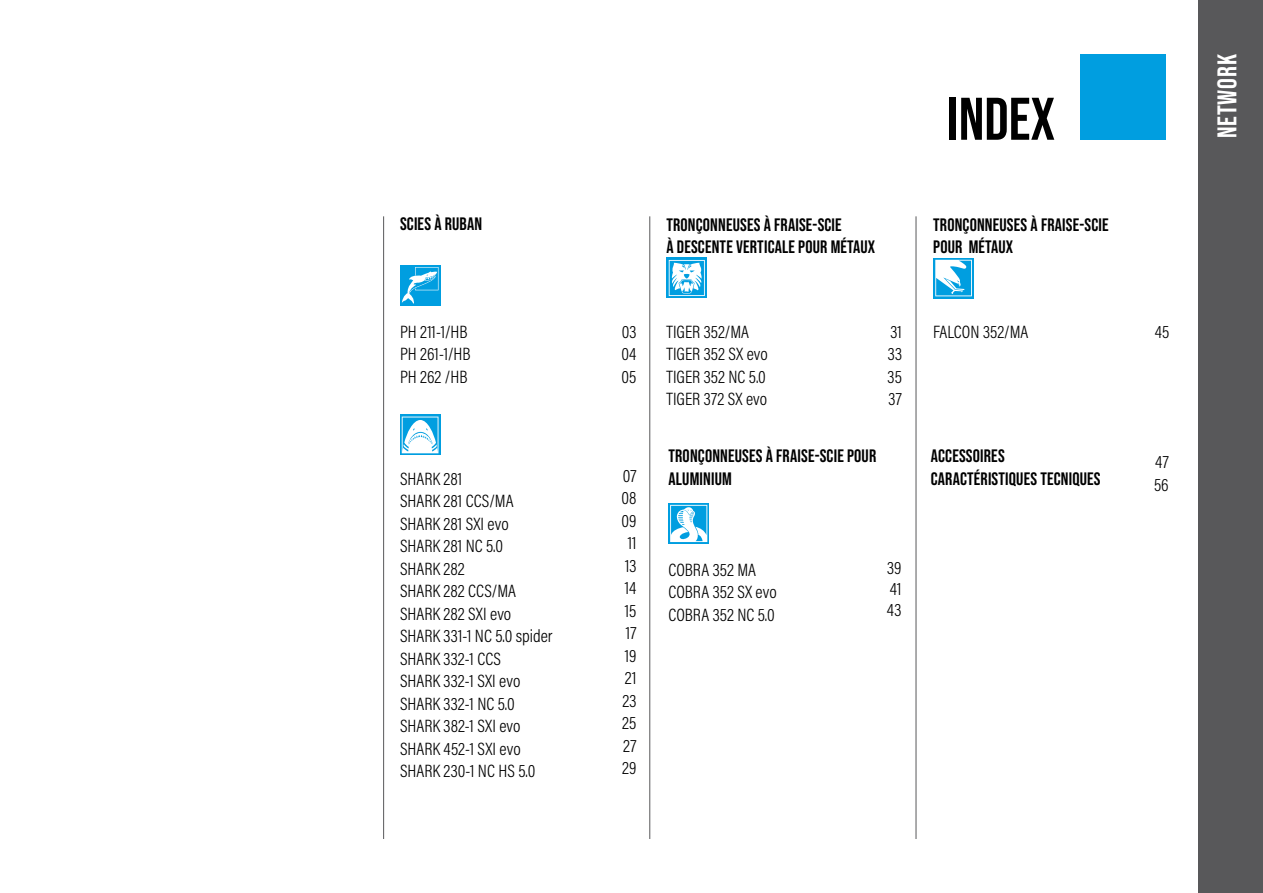
<style>
.page{position:relative;width:1263px;height:893px;background:#fff}
.page>*{position:absolute;margin:0;border:0;box-sizing:border-box;transform-origin:0 0}
.t1{font:60px "Bebas Neue";color:#000}
.t2{font:27px "Bebas Neue";letter-spacing:.03em;color:#fff}
.t3{font:300 18px/22.5px "Acumin Pro Cond";color:#000}
.t4{font:18px/22.5px "Bebas Neue";letter-spacing:.01em;color:#000}
</style>
<div class="page">
<div style="left:1199px;top:0;width:64px;height:893px;background:#58585a"></div>
<div style="left:1080px;top:54px;width:85px;height:85px;background:#009ee0"></div>
<div style="left:400px;top:265px;width:41px;height:41px;background:#009ee0"></div>
<svg style="left:402px;top:267px;width:36px;height:37px"></svg>
<svg style="left:400px;top:414px;width:41px;height:41px"></svg>
<svg style="left:402px;top:417px;width:36px;height:36px"></svg>
<hr style="left:649px;top:216px;width:1px;height:623px;background:#58585a">
<hr style="left:916px;top:216px;width:1px;height:623px;background:#58585a">
<svg style="left:933px;top:258px;width:41px;height:40px"></svg>
<svg style="left:935px;top:260px;width:37px;height:36px"></svg>
<svg style="left:666px;top:258px;width:41px;height:40px"></svg>
<svg style="left:669px;top:260px;width:36px;height:36px"></svg>
<svg style="left:668px;top:503px;width:41px;height:41px"></svg>
<svg style="left:670px;top:505px;width:37px;height:37px"></svg>
<hr style="left:383px;top:216px;width:1px;height:623px;background:#58585a">
<h1 class="t1" style="left:947px;top:85px;width:109px">INDEX</h1>
<p class="t4" style="left:400px;top:212px;width:84px">SCIES À RUBAN</p>
<p class="t4" style="left:666px;top:213px;width:210px">TRONÇONNEUSES À FRAISE-SCIE<br>À DESCENTE VERTICALE POUR MÉTAUX</p>
<p class="t4" style="left:933px;top:213px;width:177px">TRONÇONNEUSES À FRAISE-SCIE<br>POUR MÉTAUX</p>
<p class="t3" style="left:400px;top:320px;width:72px">PH 211-1/HB<br>PH 261-1/HB<br>PH 262 /HB</p>
<p class="t3" style="left:666px;top:320px;width:103px">TIGER 352/MA<br>TIGER 352 SX evo<br>TIGER 352 NC 5.0<br>TIGER 372 SX evo</p>
<p class="t3" style="left:933px;top:320px;width:97px">FALCON 352/MA</p>
<p class="t3" style="left:621px;top:320px;width:16px;text-align:justify">03<br>04<br>05</p>
<p class="t3" style="left:888px;top:320px;width:16px;text-align:justify">31<br>33<br>35<br>37</p>
<p class="t3" style="left:1155px;top:320px;width:16px">45</p>
<p class="t3" style="left:400px;top:467px;width:154px">SHARK 281<br>SHARK 281 CCS/MA<br>SHARK 281 SXI evo<br>SHARK 281 NC 5.0<br>SHARK 282<br>SHARK 282 CCS/MA<br>SHARK 282 SXI evo<br>SHARK 331-1 NC 5.0 spider<br>SHARK 332-1 CCS<br>SHARK 332-1 SXI evo<br>SHARK 332-1 NC 5.0<br>SHARK 382-1 SXI evo<br>SHARK 452-1 SXI evo<br>SHARK 230-1 NC HS 5.0</p>
<p class="t3" style="left:621px;top:464px;width:17px;text-align:center">07<br>08<br>09<br>11<br>13<br>14<br>15<br>17<br>19<br>21<br>23<br>25<br>27<br>29</p>
<p class="t4" style="left:668px;top:445px;width:209px">TRONÇONNEUSES À FRAISE-SCIE POUR<br>ALUMINIUM</p>
<p class="t4" style="left:931px;top:445px;width:171px">ACCESSOIRES<br>CARACTÉRISTIQUES TECNIQUES</p>
<p class="t3" style="left:668px;top:558px;width:110px">COBRA 352 MA<br>COBRA 352 SX evo<br>COBRA 352 NC 5.0</p>
<p class="t3" style="left:887px;top:557px;width:16px;line-height:21px;text-align:justify">39<br>41<br>43</p>
<p class="t3" style="left:1154px;top:451px;width:16px">47<br>56</p>
<h2 class="t2" style="left:1212px;top:138px;width:86px;rotate:-90deg">NETWORK</h2>
</div>
